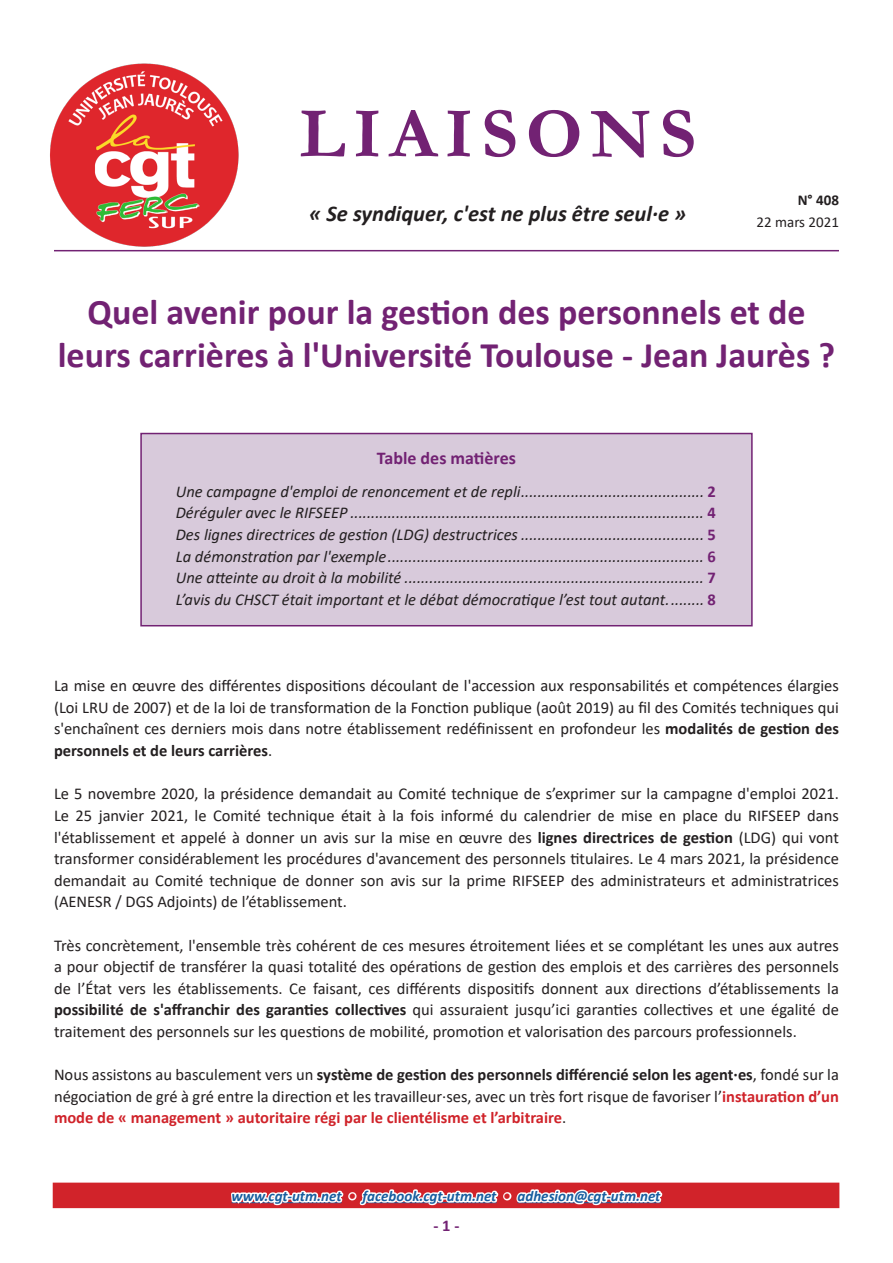
<style>
.page{position:relative;width:893px;height:1263px;background:#fff}
.page>*{position:absolute;margin:0;border:0;box-sizing:border-box;transform-origin:0 0}
.t1{font:700 72px "Garamond";letter-spacing:.11em;color:#722273}
.Titre_1{font:700 36px/43.2px "Calibri";color:#722273;text-align:center}
.t2{font:italic 700 22.5px "Calibri";color:#231f20}
.TM_Table_des_matière{font:700 18px "Calibri";color:#722273}
.t3{font:16.5px/21.6px "Calibri";color:#231f20;text-align:justify}
.t4{font:italic 16.5px "Calibri";color:#231f20}
.t5{font:700 16.5px "Calibri";color:#722273}
.t6{font:italic 700 15px "Calibri";color:#175d9e}
.t7{font:15px "Calibri";color:#231f20}
.t8{font:700 15px "Calibri";color:#231f20}
.s1{font-weight:700;font-style:normal;color:#722273}
.s2{font-weight:700}
.s3{font-weight:700;color:#d0232a}
.s4{color:#d1232a}
</style>
<div class="page">
<img style="left:50px;top:63px;width:189px;height:187px">
<hr style="left:54px;top:250px;width:785px;height:1px;background:#722273">
<div style="left:53px;top:1183px;width:786px;height:24px;background:#d1232a"></div>
<svg style="left:229px;top:1189px;width:436px;height:20px"></svg>
<div style="left:53px;top:1182px;width:786px;height:26px;border:2px solid #d1232a"></div>
<svg style="left:56px;top:226px;width:781px;height:207px"></svg>
<div style="left:141px;top:433px;width:611px;height:193px;background:#d8cadb"></div>
<div style="left:140px;top:433px;width:613px;height:193px;border:2px solid #722273"></div>
<h1 class="t1" style="left:299px;top:85px;width:398px">LIAISONS</h1>
<h3 class="t2" style="left:309px;top:198px;width:379px">« Se syndiquer, c'est ne plus être seul·e »</h3>
<p class="t8" style="left:798px;top:190px;width:43px">N° 408</p>
<p class="t7" style="left:757px;top:211px;width:84px">22 mars 2021</p>
<p class="Titre_1" style="left:58px;top:290px;width:779px">Quel avenir pour la gestion des personnels et de leurs carrières à l'Université Toulouse - Jean Jaurès ?</p>
<p class="TM_Table_des_matière" style="left:377px;top:446px;width:141px">Table des matières</p>
<p class="t4" style="left:176px;top:480px;width:542px">Une campagne d'emploi de renoncement et de repli............................................ <span class="s1">2</span></p>
<p class="t4" style="left:176px;top:501px;width:542px">Déréguler avec le RIFSEEP ..................................................................................... <span class="s1">4</span></p>
<p class="t4" style="left:176px;top:523px;width:542px">Des lignes directrices de gestion (LDG) destructrices ............................................ <span class="s1">5</span></p>
<p class="t4" style="left:176px;top:545px;width:542px">La démonstration par l'exemple............................................................................ <span class="s1">6</span></p>
<p class="t4" style="left:176px;top:566px;width:542px">Une atteinte au droit à la mobilité ........................................................................ <span class="s1">7</span></p>
<p class="t4" style="left:176px;top:588px;width:542px">L’avis du CHSCT était important et le débat démocratique l’est tout autant......... <span class="s1">8</span></p>
<p class="t3" style="left:54px;top:675px;width:786px">La mise en œuvre des différentes dispositions découlant de l'accession aux responsabilités et compétences élargies (Loi LRU de 2007) et de la loi de transformation de la Fonction publique (août 2019) au fil des Comités techniques qui s'enchaînent ces derniers mois dans notre établissement redéfinissent en profondeur les <span class="s2">modalités de gestion des personnels et de leurs carrières</span>.</p>
<p class="t3" style="left:54px;top:783px;width:786px">Le 5 novembre 2020, la présidence demandait au Comité technique de s’exprimer sur la campagne d'emploi 2021.<br>Le 25 janvier 2021, le Comité technique était à la fois informé du calendrier de mise en place du RIFSEEP dans l'établissement et appelé à donner un avis sur la mise en œuvre des <span class="s2">lignes directrices de gestion</span> (LDG) qui vont transformer considérablement les procédures d'avancement des personnels titulaires. Le 4 mars 2021, la présidence demandait au Comité technique de donner son avis sur la prime RIFSEEP des administrateurs et administratrices (AENESR / DGS Adjoints) de l’établissement.</p>
<p class="t3" style="left:54px;top:934px;width:786px">Très concrètement, l'ensemble très cohérent de ces mesures étroitement liées et se complétant les unes aux autres a pour objectif de transférer la quasi totalité des opérations de gestion des emplois et des carrières des personnels de l’État vers les établissements. Ce faisant, ces différents dispositifs donnent aux directions d’établissements la <span class="s2">possibilité de s'affranchir des garanties collectives</span> qui assuraient jusqu’ici garanties collectives et une égalité de traitement des personnels sur les questions de mobilité, promotion et valorisation des parcours professionnels.</p>
<p class="t3" style="left:54px;top:1063px;width:786px">Nous assistons au basculement vers un <span class="s2">système de gestion des personnels différencié selon les agent·es</span>, fondé sur la négociation de gré à gré entre la direction et les travailleur·ses, avec un très fort risque de favoriser l’<span class="s3">instauration d’un mode de « management » autoritaire régi par le clientélisme et l’arbitraire</span>.</p>
<p class="t6" style="left:232px;top:1185px;width:430px">www.cgt-utm.net <span class="s4">•</span> facebook.cgt-utm.net <span class="s4">•</span> adhesion@cgt-utm.net</p>
<p class="t5" style="left:433px;top:1214px;width:27px">- 1 -</p>
</div>
